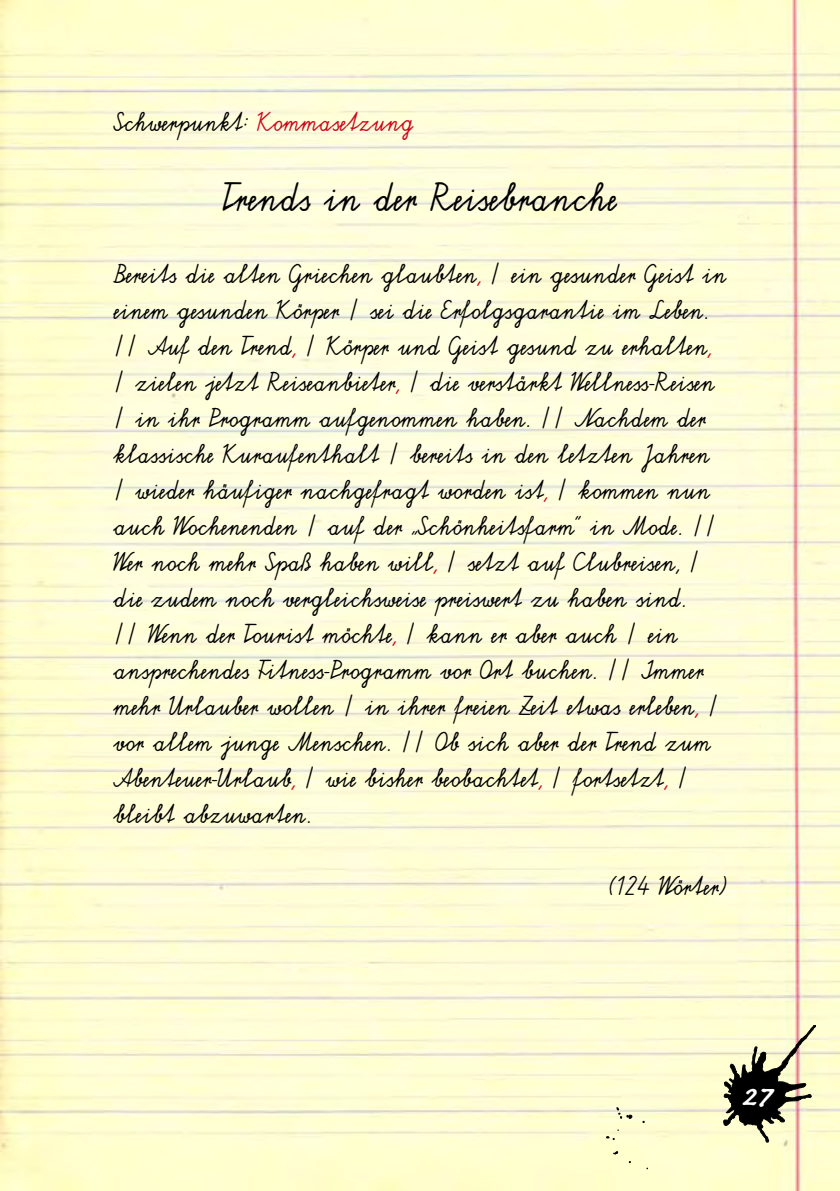
<style>
.page{position:relative;width:840px;height:1191px;background:#fff}
.page>*{position:absolute;margin:0;border:0;box-sizing:border-box;transform-origin:0 0}
.t1{font:36px "schulschrift";color:#000}
.t2{font:700 36px "Caflisch Script Pro";color:#fff}
.t3{font:24px/36px "schulschrift";color:#000}
.s1{color:#cd071e}
</style>
<div class="page">
<img style="left:0;top:0;width:839px;height:1190px">
<svg style="left:723px;top:1025px;width:92px;height:117px;background:#a9a58a"></svg>
<svg style="left:613px;top:1151px;width:4px;height:3px"></svg>
<svg style="left:606px;top:1136px;width:8px;height:3px"></svg>
<svg style="left:616px;top:1107px;width:15px;height:11px"></svg>
<p class="t3" style="left:113px;top:107px;width:301px">Schwerpunkt: <span class="s1">Kommasetzung</span></p>
<h1 class="t1" style="left:223px;top:177px;width:395px">Trends in der Reisebranche</h1>
<p class="t3" style="left:113px;top:258px;width:614px">Bereits die alten Griechen glaubten<span class="s1">,</span> / ein gesunder Geist in einem gesunden Körper / sei die Erfolgsgarantie im Leben. // Auf den Trend<span class="s1">,</span> / Körper und Geist gesund zu erhalten<span class="s1">, </span>/ zielen jetzt Reiseanbieter<span class="s1">,</span> / die verstärkt Wellness-Reisen / in ihr Programm aufgenommen haben. // Nachdem der klassische Kuraufenthalt / bereits in den letzten Jahren / wieder häufiger nachgefragt worden ist<span class="s1">,</span> / kommen nun auch Wochenenden / auf der „Schönheitsfarm“ in Mode. // Wer noch mehr Spaß haben will<span class="s1">,</span> / setzt auf Clubreisen, / die zudem noch vergleichsweise preiswert zu haben sind.<br>// Wenn der Tourist möchte<span class="s1">,</span> / kann er aber auch / ein ansprechendes Fitness-Programm vor Ort buchen. // Immer mehr Urlauber wollen / in ihrer freien Zeit etwas erleben<span class="s1">,</span> / vor allem junge Menschen. // Ob sich aber der Trend zum Abenteuer-Urlaub<span class="s1">,</span> / wie bisher beobachtet<span class="s1">,</span> / fortsetzt<span class="s1">,</span> / bleibt abzuwarten.</p>
<p class="t3" style="left:609px;top:870px;width:118px">(124 Wörter)</p>
<h1 class="t2" style="left:741px;top:1077px;width:31px">27</h1>
</div>
